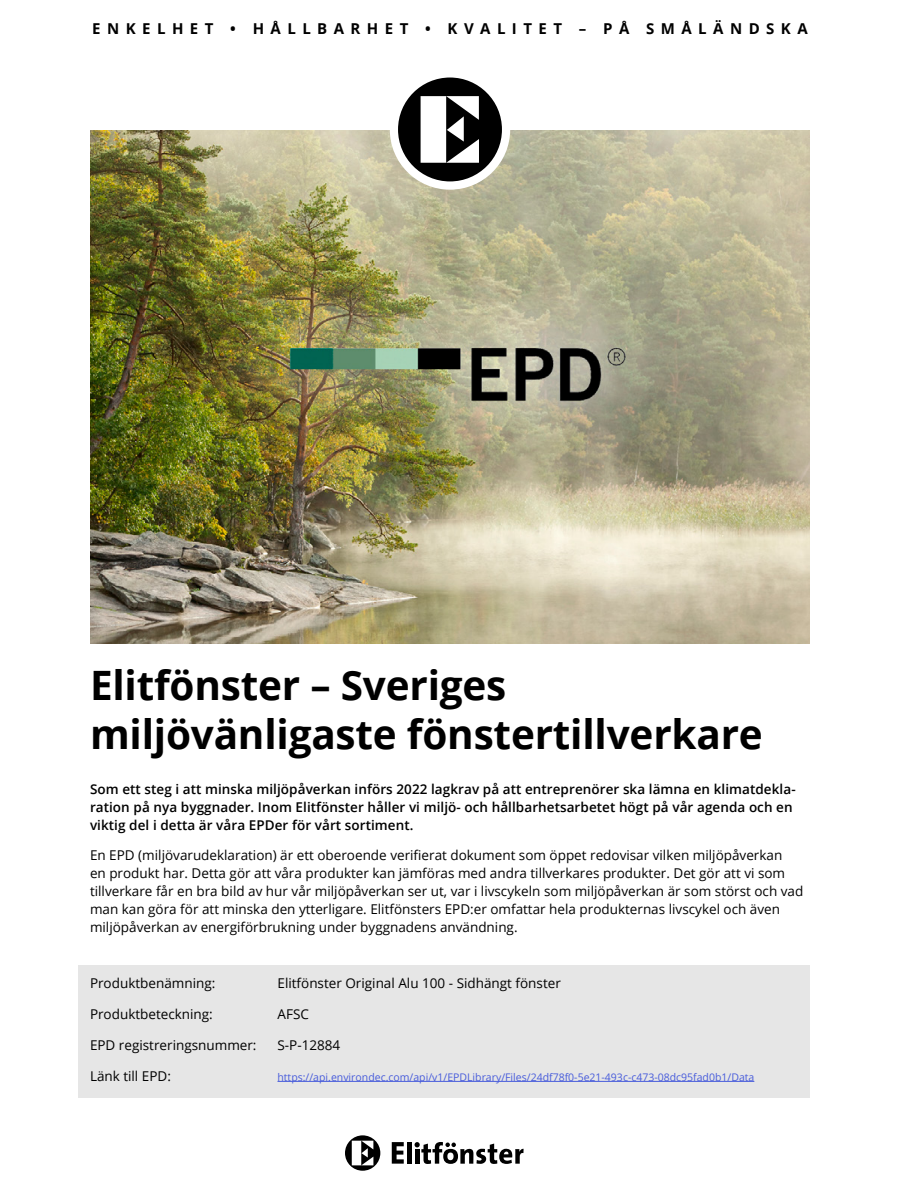
<style>
.page{position:relative;width:900px;height:1200px;background:#fff}
.page>*{position:absolute;margin:0;border:0;box-sizing:border-box;transform-origin:0 0}
.t1{font:700 40.5px/48.6px "Open Sans";letter-spacing:-.005em;color:#000}
.t2{font:700 15px "Open Sans";letter-spacing:.43em;color:#000}
.t3{font:13.5px/18px "Open Sans";color:#000}
.t4{font:600 13.5px/18px "Open Sans";letter-spacing:.005em;color:#000}
.t5{font:10.5px "Open Sans";color:#485cdb}
</style>
<div class="page">
<div style="left:78px;top:966px;width:732px;height:132px;background:#e6e6e6"></div>
<svg style="left:392px;top:1142px;width:12px;height:22px"></svg>
<hr style="left:407px;top:1142px;width:4px;height:22px;background:#000">
<svg style="left:415px;top:1142px;width:109px;height:22px"></svg>
<svg style="left:345px;top:1135px;width:35px;height:36px"></svg>
<img style="left:90px;top:131px;width:720px;height:513px">
<div style="left:390px;top:69px;width:120px;height:121px;background:#fff;border-radius:50%"></div>
<svg style="left:398px;top:78px;width:104px;height:103px"></svg>
<hr style="left:278px;top:1081px;width:476px;height:1px;background:#485cdb">
<p class="t2" style="left:92px;top:18px;width:717px">ENKELHET • HÅLLBARHET • KVALITET – PÅ SMÅLÄNDSKA</p>
<h1 class="t1" style="left:90px;top:660px;width:674px">Elitfönster – Sveriges miljövänligaste fönstertillverkare</h1>
<p class="t4" style="left:90px;top:780px;width:707px">Som ett steg i att minska miljöpåverkan införs 2022 lagkrav på att entreprenörer ska lämna en klimatdekla&shy;ration på nya byggnader. Inom Elitfönster håller vi miljö- och hållbarhetsarbetet högt på vår agenda och en viktig del i detta är våra EPDer för vårt sortiment.</p>
<p class="t3" style="left:90px;top:846px;width:715px">En EPD (miljövarudeklaration) är ett oberoende verifierat dokument som öppet redovisar vilken miljöpåverkan<br>en produkt har. Detta gör att våra produkter kan jämföras med andra tillverkares produkter. Det gör att vi som tillverkare får en bra bild av hur vår miljöpåverkan ser ut, var i livscykeln som miljöpåverkan är som störst och vad man kan göra för att minska den ytterligare. Elitfönsters EPD:er omfattar hela produkternas livscykel och även miljöpåverkan av energiförbrukning under byggnadens användning.</p>
<p class="t3" style="left:90px;top:974px;width:127px">Produktbenämning:</p>
<p class="t3" style="left:278px;top:974px;width:285px">Elitfönster Original Alu 100 - Sidhängt fönster</p>
<p class="t3" style="left:90px;top:1005px;width:124px">Produktbeteckning:</p>
<p class="t3" style="left:278px;top:1005px;width:33px">AFSC</p>
<p class="t3" style="left:90px;top:1036px;width:168px">EPD registreringsnummer:</p>
<p class="t3" style="left:278px;top:1036px;width:64px">S-P-12884</p>
<p class="t3" style="left:90px;top:1066px;width:82px">Länk till EPD:</p>
<p class="t5" style="left:278px;top:1070px;width:478px">https://api.environdec.com/api/v1/EPDLibrary/Files/24df78f0-5e21-493c-c473-08dc95fad0b1/Data</p>
</div>
